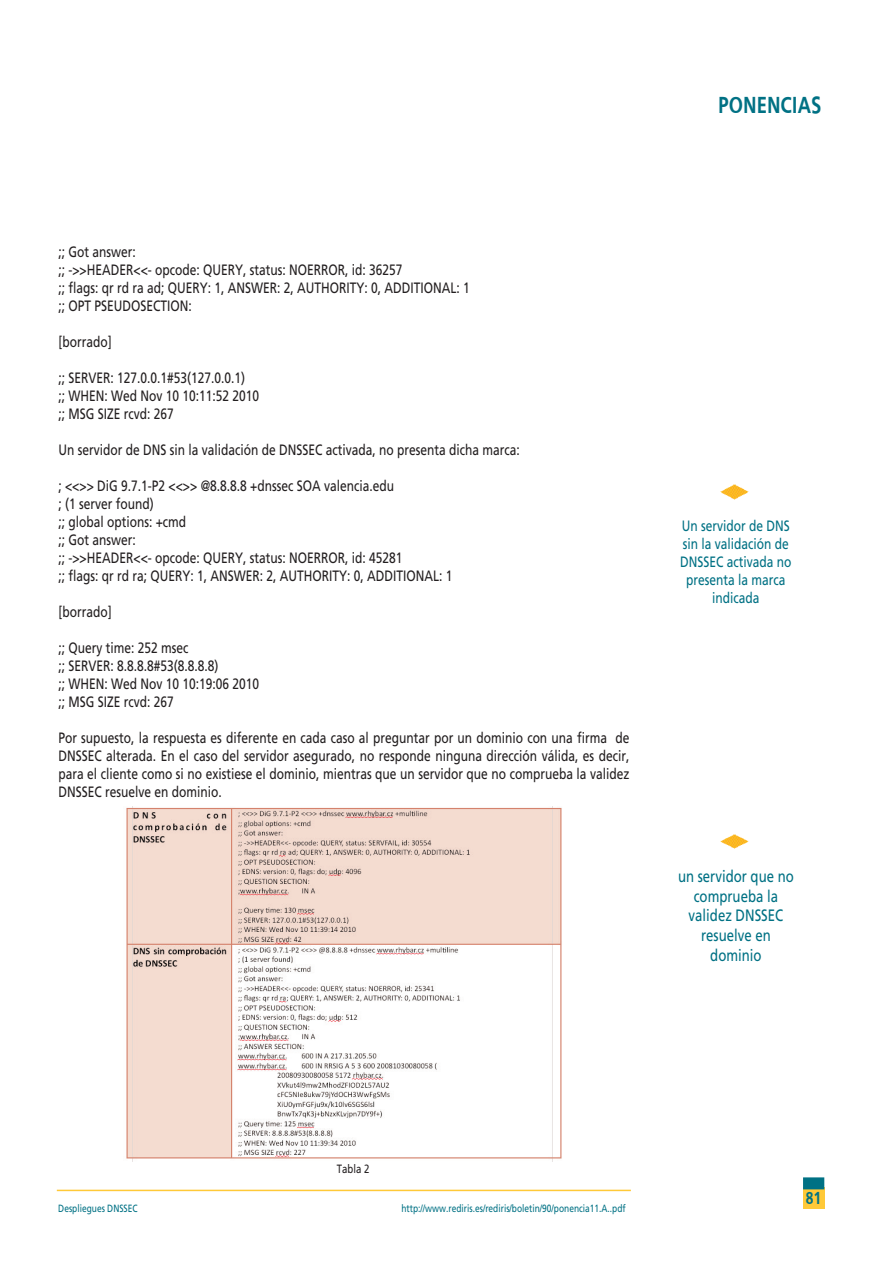
<style>
.page{position:relative;width:893px;height:1263px;background:#fff}
.page>*{position:absolute;margin:0;border:0;box-sizing:border-box;transform-origin:0 0}
.t1{font:700 24px "Frutiger";color:#007184;scale:.8 1}
.t2{font:700 18px "Frutiger";color:#007184;scale:.8 1}
.t3{font:16.5px/19.8px "Frutiger LT";color:#007184;text-align:center;scale:.8 1}
.t4{font:15px/18px "Frutiger LT";color:#231f20;scale:.8 1}
.t5{font:15px/18px "Frutiger LT";color:#007184;text-align:center;scale:.8 1}
.t6{font:12px "Frutiger LT";color:#231f20;scale:.8 1}
.t7{font:10.5px "Frutiger LT";color:#007184;scale:.8 1}
</style>
<div class="page">
<img style="left:721px;top:485px;width:28px;height:14px">
<div style="left:803px;top:1188px;width:21px;height:21px;background:#ffc938"></div>
<div style="left:803px;top:1177px;width:21px;height:12px;background:#007184"></div>
<hr style="left:57px;top:1190px;width:574px;height:1px;background:#ffc938">
<img style="left:721px;top:834px;width:28px;height:15px">
<img style="left:126px;top:807px;width:436px;height:355px">
<h1 class="t1" style="left:718px;top:94px;width:131px">PONENCIAS</h1>
<p class="t4" style="left:58px;top:244px;width:516px">;; Got answer:<br>;; -&gt;&gt;HEADER&lt;&lt;- opcode: QUERY, status: NOERROR, id: 36257<br>;; flags: qr rd ra ad; QUERY: 1, ANSWER: 2, AUTHORITY: 0, ADDITIONAL: 1 ;; OPT PSEUDOSECTION:</p>
<p class="t4" style="left:58px;top:334px;width:68px">[borrado]</p>
<p class="t4" style="left:58px;top:370px;width:252px">;; SERVER: 127.0.0.1#53(127.0.0.1)<br>;; WHEN: Wed Nov 10 10:11:52 2010 ;; MSG SIZE rcvd: 267</p>
<p class="t4" style="left:58px;top:442px;width:578px">Un servidor de DNS sin la validación de DNSSEC activada, no presenta dicha marca:</p>
<p class="t4" style="left:58px;top:478px;width:494px">; &lt;&lt;&gt;&gt; DiG 9.7.1-P2 &lt;&lt;&gt;&gt; @8.8.8.8 +dnssec SOA valencia.edu<br>; (1 server found)<br>;; global options: +cmd<br>;; Got answer:<br>;; -&gt;&gt;HEADER&lt;&lt;- opcode: QUERY, status: NOERROR, id: 45281<br>;; flags: qr rd ra; QUERY: 1, ANSWER: 2, AUTHORITY: 0, ADDITIONAL: 1</p>
<p class="t4" style="left:58px;top:604px;width:68px">[borrado]</p>
<p class="t4" style="left:58px;top:640px;width:252px">;; Query time: 252 msec<br>;; SERVER: 8.8.8.8#53(8.8.8.8)<br>;; WHEN: Wed Nov 10 10:19:06 2010 ;; MSG SIZE rcvd: 267</p>
<p class="t4" style="left:58px;top:730px;width:715px;text-align:justify">Por supuesto, la respuesta es diferente en cada caso al preguntar por un dominio con una firma de DNSSEC alterada. En el caso del servidor asegurado, no responde ninguna dirección válida, es decir, para el cliente como si no existiese el dominio, mientras que un servidor que no comprueba la validez DNSSEC resuelve en dominio.</p>
<p class="t5" style="left:680px;top:518px;width:141px">Un servidor de DNS sin la validación de<br>DNSSEC activada no presenta la marca indicada</p>
<p class="t3" style="left:678px;top:867px;width:146px">un servidor que no comprueba la validez DNSSEC resuelve en dominio</p>
<p class="t6" style="left:337px;top:1164px;width:42px">Tabla 2</p>
<p class="t7" style="left:58px;top:1204px;width:101px">Despliegues DNSSEC</p>
<p class="t7" style="left:401px;top:1204px;width:282px">http://www.rediris.es/rediris/boletin/90/ponencia11.A..pdf</p>
<p class="t2" style="left:806px;top:1190px;width:21px">81</p>
</div>
